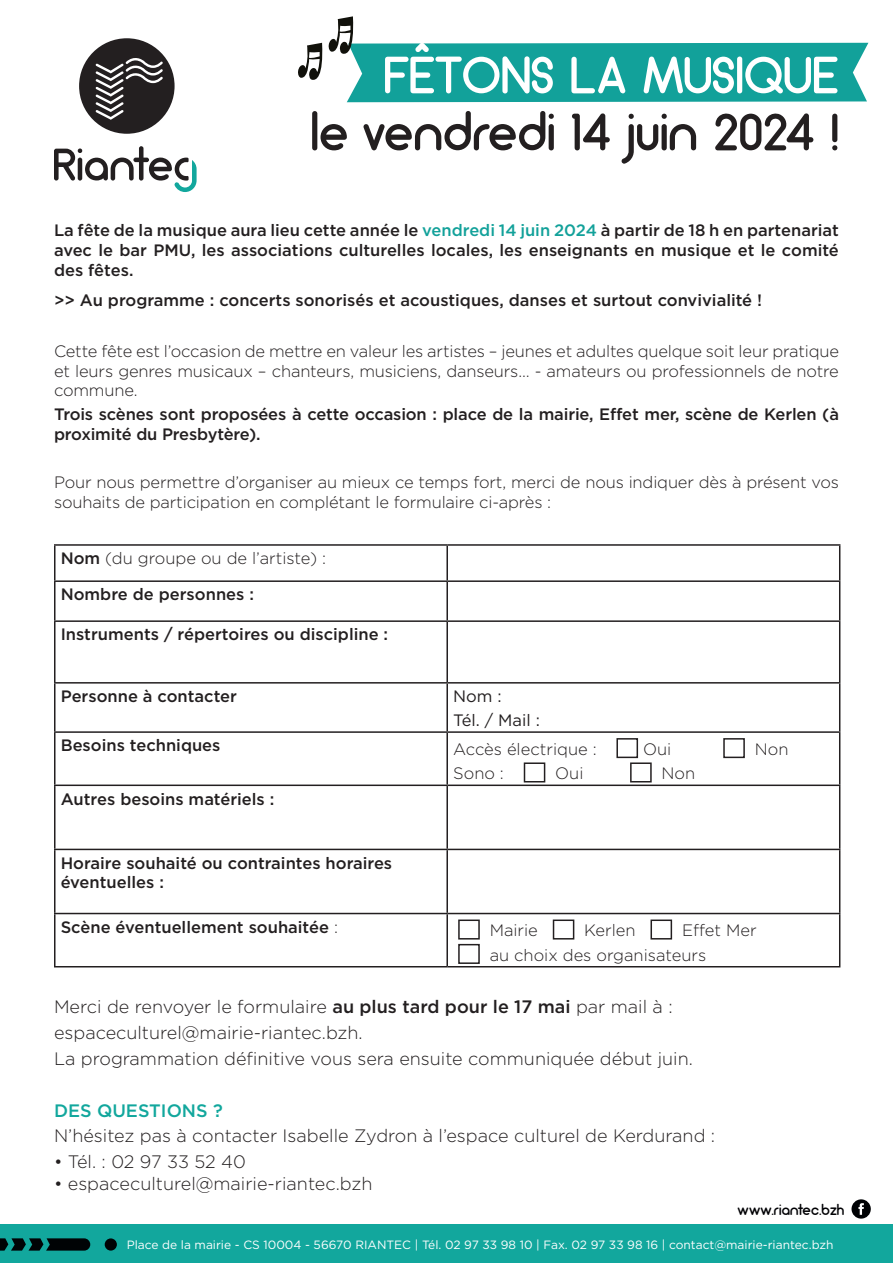
<style>
.page{position:relative;width:893px;height:1263px;background:#fff}
.page>*{position:absolute;margin:0;border:0;box-sizing:border-box;transform-origin:0 0}
.t1{font:52.5px "Arciform";letter-spacing:.005em;color:#231f20}
.t2{font:52.5px "Arciform";color:#fff}
.t3{font:300 18px "Gotham";color:#231f20}
.t4{font:500 18px "Gotham";color:#12a79d}
.t5{font:500 16.5px/19.8px "Gotham";color:#231f20}
.t6{font:300 16.5px/19.8px "Gotham";letter-spacing:-.01em;color:#231f20;text-align:justify}
.t7{font:16.5px "Gotham";color:#231f20}
.t8{font:15px "Arciform";letter-spacing:.005em;color:#000104}
.t9{font:12px "Gotham";color:#fff}
.s1{color:#12a19a}
.s2{font-weight:500}
.s3{font-weight:300}
</style>
<div class="page">
<hr style="left:54px;top:544px;width:393px;height:2px;background:#231f20">
<hr style="left:54px;top:546px;width:2px;height:34px;background:#231f20">
<hr style="left:447px;top:544px;width:393px;height:2px;background:#231f20">
<hr style="left:446px;top:546px;width:2px;height:34px;background:#231f20">
<hr style="left:839px;top:546px;width:1px;height:34px;background:#231f20">
<hr style="left:54px;top:580px;width:393px;height:2px;background:#231f20">
<hr style="left:54px;top:582px;width:2px;height:38px;background:#231f20">
<hr style="left:447px;top:580px;width:393px;height:2px;background:#231f20">
<hr style="left:446px;top:582px;width:2px;height:38px;background:#231f20">
<hr style="left:839px;top:582px;width:1px;height:38px;background:#231f20">
<hr style="left:54px;top:620px;width:393px;height:2px;background:#231f20">
<hr style="left:54px;top:622px;width:2px;height:60px;background:#231f20">
<hr style="left:447px;top:620px;width:393px;height:2px;background:#231f20">
<hr style="left:446px;top:622px;width:2px;height:60px;background:#231f20">
<hr style="left:839px;top:622px;width:1px;height:60px;background:#231f20">
<hr style="left:54px;top:682px;width:393px;height:2px;background:#231f20">
<hr style="left:54px;top:683px;width:2px;height:48px;background:#231f20">
<hr style="left:447px;top:682px;width:393px;height:2px;background:#231f20">
<hr style="left:446px;top:683px;width:2px;height:48px;background:#231f20">
<hr style="left:839px;top:683px;width:1px;height:48px;background:#231f20">
<hr style="left:54px;top:731px;width:393px;height:2px;background:#231f20">
<hr style="left:54px;top:733px;width:2px;height:51px;background:#231f20">
<hr style="left:447px;top:731px;width:393px;height:2px;background:#231f20">
<hr style="left:446px;top:733px;width:2px;height:51px;background:#231f20">
<hr style="left:839px;top:733px;width:1px;height:51px;background:#231f20">
<hr style="left:54px;top:784px;width:393px;height:2px;background:#231f20">
<hr style="left:54px;top:786px;width:2px;height:63px;background:#231f20">
<hr style="left:447px;top:784px;width:393px;height:2px;background:#231f20">
<hr style="left:446px;top:786px;width:2px;height:63px;background:#231f20">
<hr style="left:839px;top:786px;width:1px;height:63px;background:#231f20">
<hr style="left:54px;top:849px;width:393px;height:1px;background:#231f20">
<hr style="left:54px;top:850px;width:2px;height:63px;background:#231f20">
<hr style="left:447px;top:849px;width:393px;height:1px;background:#231f20">
<hr style="left:446px;top:850px;width:2px;height:63px;background:#231f20">
<hr style="left:839px;top:850px;width:1px;height:63px;background:#231f20">
<hr style="left:54px;top:913px;width:393px;height:1px;background:#231f20">
<hr style="left:54px;top:914px;width:2px;height:52px;background:#231f20">
<hr style="left:447px;top:913px;width:393px;height:1px;background:#231f20">
<hr style="left:446px;top:914px;width:2px;height:52px;background:#231f20">
<hr style="left:839px;top:914px;width:1px;height:52px;background:#231f20">
<hr style="left:54px;top:966px;width:393px;height:1px;background:#231f20">
<hr style="left:447px;top:966px;width:393px;height:1px;background:#231f20">
<div style="left:616px;top:738px;width:22px;height:20px;border:2px solid #231f20"></div>
<div style="left:723px;top:738px;width:22px;height:20px;border:2px solid #231f20"></div>
<div style="left:524px;top:762px;width:21px;height:20px;border:2px solid #231f20"></div>
<div style="left:630px;top:762px;width:22px;height:20px;border:2px solid #231f20"></div>
<div style="left:458px;top:919px;width:22px;height:20px;border:2px solid #231f20"></div>
<div style="left:553px;top:919px;width:21px;height:20px;border:2px solid #231f20"></div>
<div style="left:650px;top:919px;width:22px;height:20px;border:2px solid #231f20"></div>
<div style="left:458px;top:944px;width:22px;height:20px;border:2px solid #231f20"></div>
<div style="left:0;top:1225px;width:893px;height:38px;background:#12a79d"></div>
<div style="left:105px;top:1238px;width:12px;height:12px;background:#000305;border-radius:50%"></div>
<svg style="left:0;top:1238px;width:90px;height:12px"></svg>
<div style="left:851px;top:1199px;width:20px;height:19px;background:#000204;border-radius:10px"></div>
<svg style="left:858px;top:1203px;width:6px;height:12px"></svg>
<div style="left:79px;top:38px;width:96px;height:96px;background:#231f20;border-radius:50%"></div>
<svg style="left:96px;top:58px;width:67px;height:62px"></svg>
<svg style="left:54px;top:146px;width:143px;height:46px"></svg>
<svg style="left:298px;top:16px;width:570px;height:86px"></svg>
<p class="t2" style="left:383px;top:42px;width:457px">FÊTONS LA MUSIQUE</p>
<p class="t1" style="left:311px;top:99px;width:530px">le vendredi 14 juin 2024 !</p>
<p class="t5" style="left:54px;top:220px;width:786px;text-align:justify">La fête de la musique aura lieu cette année le <span class="s1">vendredi 14 juin 2024</span> à partir de 18 h en partenariat avec le bar PMU, les associations culturelles locales, les enseignants en musique et le comité des fêtes.</p>
<p class="t5" style="left:54px;top:290px;width:710px">&gt;&gt; Au programme : concerts sonorisés et acoustiques, danses et surtout convivialité !</p>
<p class="t6" style="left:54px;top:341px;width:786px">Cette fête est l’occasion de mettre en valeur les artistes – jeunes et adultes quelque soit leur pratique et leurs genres musicaux – chanteurs, musiciens, danseurs… - amateurs ou professionnels de notre commune.</p>
<p class="t5" style="left:54px;top:404px;width:786px">Trois scènes sont proposées à cette occasion : place de la mairie, Effet mer, scène de Kerlen (à proximité du Presbytère).</p>
<p class="t6" style="left:54px;top:472px;width:786px">Pour nous permettre d’organiser au mieux ce temps fort, merci de nous indiquer dès à présent vos souhaits de participation en complétant le formulaire ci-après :</p>
<p class="t6" style="left:61px;top:548px;width:267px"><span class="s2">Nom</span> (du groupe ou de l’artiste) :</p>
<p class="t5" style="left:61px;top:584px;width:195px">Nombre de personnes :</p>
<p class="t5" style="left:61px;top:624px;width:329px">Instruments / répertoires ou discipline :</p>
<p class="t5" style="left:61px;top:686px;width:178px">Personne à contacter</p>
<p class="t7" style="left:453px;top:686px;width:50px">Nom :</p>
<p class="t7" style="left:453px;top:710px;width:88px">Tél. / Mail :</p>
<p class="t5" style="left:61px;top:735px;width:161px">Besoins techniques</p>
<p class="t6" style="left:453px;top:739px;width:145px">Accès électrique :</p>
<p class="t6" style="left:643px;top:739px;width:30px">Oui</p>
<p class="t6" style="left:755px;top:739px;width:35px">Non</p>
<p class="t6" style="left:453px;top:763px;width:52px">Sono :</p>
<p class="t6" style="left:555px;top:763px;width:30px">Oui</p>
<p class="t6" style="left:662px;top:763px;width:35px">Non</p>
<p class="t5" style="left:61px;top:788px;width:215px">Autres besoins matériels :</p>
<p class="t5" style="left:61px;top:853px;width:333px">Horaire souhaité ou contraintes horaires éventuelles :</p>
<p class="t5" style="left:61px;top:917px;width:279px">Scène éventuellement souhaitée <span class="s3">:</span></p>
<p class="t6" style="left:490px;top:920px;width:50px">Mairie</p>
<p class="t6" style="left:584px;top:920px;width:53px">Kerlen</p>
<p class="t6" style="left:682px;top:920px;width:76px">Effet Mer</p>
<p class="t6" style="left:490px;top:944px;width:218px">au choix des organisateurs</p>
<p class="t3" style="left:54px;top:995px;width:620px">Merci de renvoyer le formulaire <span class="s2">au plus tard pour le 17 mai</span> par mail à :</p>
<p class="t3" style="left:54px;top:1021px;width:310px">espaceculturel@mairie-riantec.bzh.</p>
<p class="t3" style="left:54px;top:1047px;width:640px">La programmation définitive vous sera ensuite communiquée début juin.</p>
<p class="t4" style="left:54px;top:1098px;width:170px">DES QUESTIONS ?</p>
<p class="t3" style="left:54px;top:1125px;width:663px">N’hésitez pas à contacter Isabelle Zydron à l’espace culturel de Kerdurand :</p>
<p class="t3" style="left:54px;top:1150px;width:193px">• Tél. : 02 97 33 52 40</p>
<p class="t3" style="left:54px;top:1172px;width:320px">• espaceculturel@mairie-riantec.bzh</p>
<p class="t8" style="left:738px;top:1200px;width:108px">www.riantec.bzh</p>
<p class="t9" style="left:127px;top:1237px;width:708px">Place de la mairie - CS 10004 - 56670 RIANTEC | Tél. 02 97 33 98 10 | Fax. 02 97 33 98 16 | contact@mairie-riantec.bzh</p>
</div>
